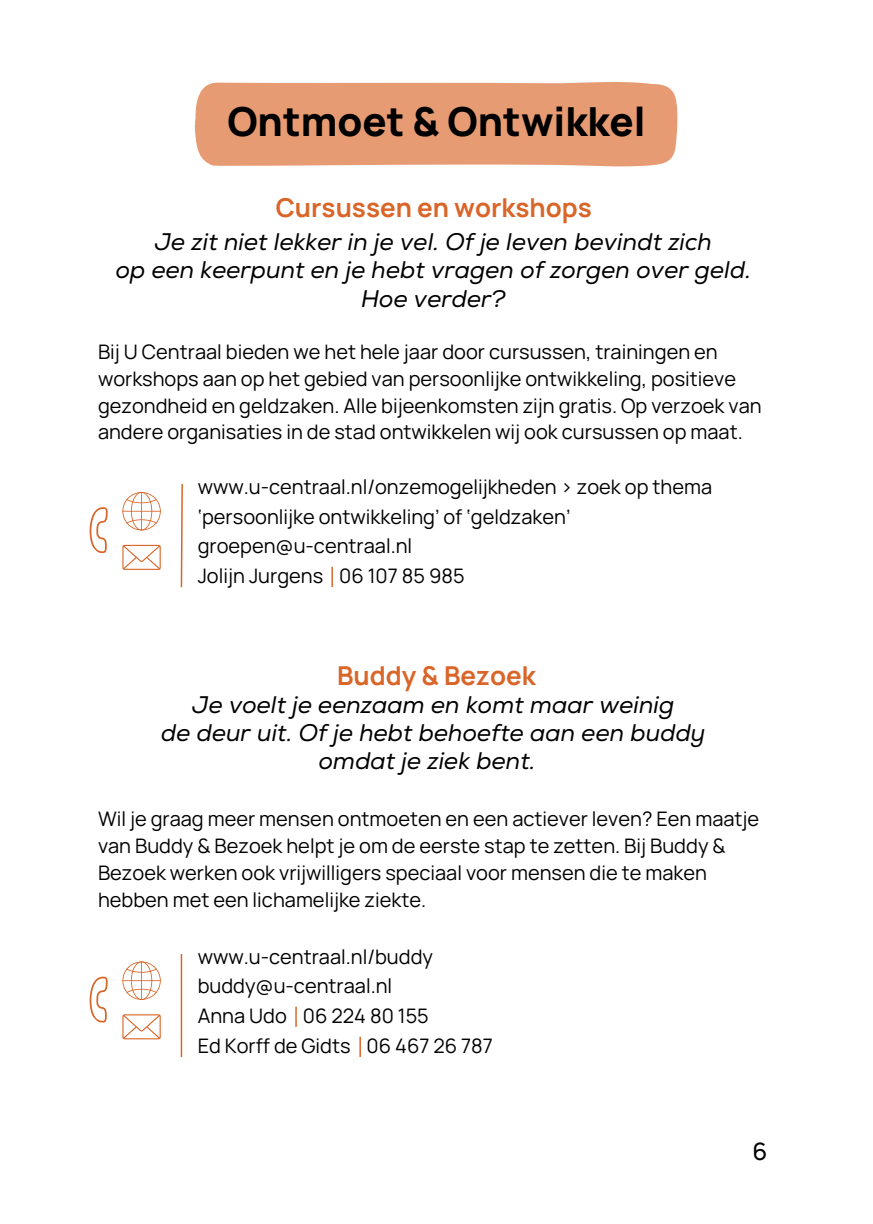
<style>
.page{position:relative;width:873px;height:1224px;background:#fff}
.page>*{position:absolute;margin:0;border:0;box-sizing:border-box;transform-origin:0 0}
.t1{font:800 40px "Manrope";color:#000}
.t2{font:700 26px "Manrope";color:#d96528}
.t3{font:italic 24px/28.4px "Nexa";color:#000;text-align:center}
.t4{font:500 24px "Manrope";color:#000}
.t5{font:20px/27px "Manrope";color:#000}
</style>
<div class="page">
<div style="left:195px;top:81px;width:483px;height:86px;background:#e69b73"></div>
<svg style="left:180px;top:484px;width:3px;height:104px"></svg>
<hr style="left:181px;top:954px;width:1px;height:103px;background:#d96528">
<svg style="left:89px;top:492px;width:72px;height:78px"></svg>
<svg style="left:89px;top:962px;width:72px;height:77px"></svg>
<hr style="left:359px;top:1037px;width:2px;height:20px;background:#d96528">
<hr style="left:295px;top:1007px;width:2px;height:20px;background:#d96528">
<hr style="left:331px;top:567px;width:2px;height:20px;background:#d96528">
<p class="t1" style="left:227px;top:94px;width:420px">Ontmoet &amp; Ontwikkel</p>
<h3 class="t2" style="left:276px;top:189px;width:318px">Cursussen en workshops</h3>
<p class="t3" style="left:116px;top:228px;width:637px">Je zit niet lekker in je vel. Of je leven bevindt zich<br>op een keerpunt en je hebt vragen of zorgen over geld.<br>Hoe verder?</p>
<p class="t5" style="left:98px;top:338px;width:665px">Bij U Centraal bieden we het hele jaar door cursussen, trainingen en workshops aan op het gebied van persoonlijke ontwikkeling, positieve gezondheid en geldzaken. Alle bijeenkomsten zijn gratis. Op verzoek van andere organisaties in de stad ontwikkelen wij ook cursussen op maat.</p>
<h1 class="t5" style="left:198px;top:471px;width:516px;line-height:29.8px">www.u-centraal.nl/onzemogelijkheden &gt; zoek op thema ‘persoonlijke ontwikkeling’ of ‘geldzaken’</h1>
<h2 class="t5" style="left:198px;top:532px;width:216px">groepen@u-centraal.nl</h2>
<p class="t5" style="left:198px;top:562px;width:268px">Jolijn Jurgens 06 107 85 985</p>
<p class="t2" style="left:337px;top:657px;width:200px">Buddy &amp; Bezoek</p>
<p class="t3" style="left:161px;top:691px;width:546px">Je voelt je eenzaam en komt maar weinig<br>de deur uit. Of je hebt behoefte aan een buddy omdat je ziek bent.</p>
<p class="t5" style="left:98px;top:805px;width:663px">Wil je graag meer mensen ontmoeten en een actiever leven? Een maatje van Buddy &amp; Bezoek helpt je om de eerste stap te zetten. Bij Buddy &amp; Bezoek werken ook vrijwilligers speciaal voor mensen die te maken hebben met een lichamelijke ziekte.</p>
<p class="t5" style="left:198px;top:942px;width:237px">www.u-centraal.nl/buddy</p>
<h2 class="t5" style="left:198px;top:972px;width:196px">buddy@u-centraal.nl</h2>
<p class="t5" style="left:198px;top:1002px;width:233px">Anna Udo 06 224 80 155</p>
<p class="t5" style="left:198px;top:1032px;width:297px">Ed Korff de Gidts 06 467 26 787</p>
<p class="t4" style="left:752px;top:1135px;width:16px">6</p>
</div>
